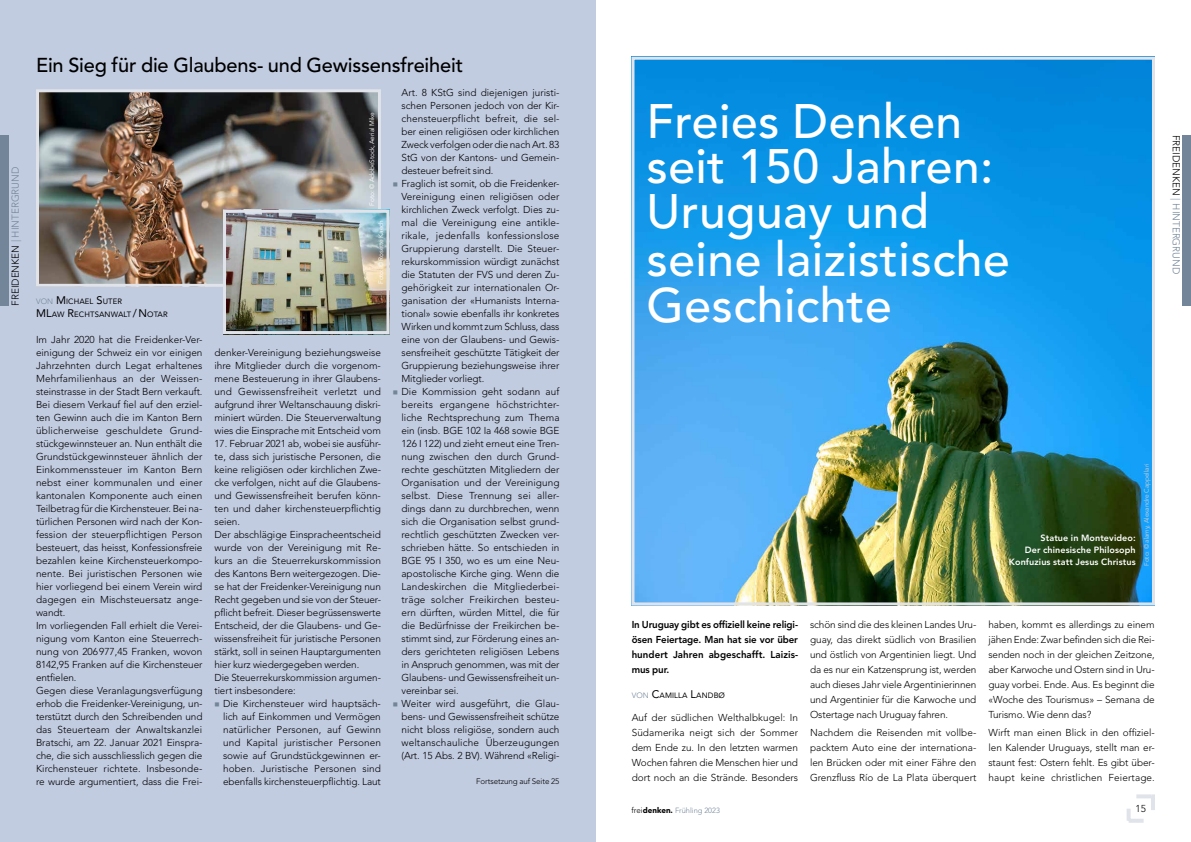
<style>
.page{position:relative;width:1191px;height:842px;background:#fff}
.page>*{position:absolute;margin:0;border:0;box-sizing:border-box;transform-origin:0 0}
.t1{font:500 48px/46px "Avenir LT Std";letter-spacing:.01em;color:#fff}
.t2{font:500 20px "Avenir LT Std";letter-spacing:-.01em;color:#000}
.t3{font:300 10px/13px "Avenir LT Std";letter-spacing:-.005em;color:#000;text-align:justify}
.t4{font:800 10px/15px "Avenir LT Std";letter-spacing:.005em;color:#000;text-align:justify}
.t5{font:300 10px "Avenir LT Std";color:#738598}
.t6{font:800 9px/12px "Avenir LT Std";letter-spacing:.01em;color:#fff;text-align:right}
.t7{font:300 8px "Avenir LT Std";letter-spacing:-.01em;color:#000}
.t8{font:7.7px/13px "Avenir LT Std";letter-spacing:.015em;color:#000}
.t9{font:300 7.5px "Avenir LT Std";color:#738598}
.t10{font:6.5px "Avenir LT Std";letter-spacing:-.01em;color:#fff}
.t11{font:6.5px "Avenir LT Std";letter-spacing:-.01em;color:#cfd0d0}
.s1{color:#000}
.s2{font-weight:300;color:#738598}
.s3{font-size:11px}
.s4{font-size:8px;color:#000}
.s5{font-weight:900;font-size:8px;color:#000}
</style>
<div class="page">
<div style="left:1126px;top:794px;width:29px;height:29px;border:4px dashed #e0e3e9"></div>
<div style="left:1182px;top:135px;width:9px;height:171px;background:#738598"></div>
<div style="left:0;top:0;width:595px;height:842px;background:#c2cce1"></div>
<img style="left:40px;top:93px;width:337px;height:190px">
<div style="left:36px;top:89px;width:345px;height:198px;border:3px solid #e0e3e9"></div>
<img style="left:227px;top:214px;width:158px;height:116px">
<div style="left:223px;top:210px;width:166px;height:124px;border:3px solid #e0e3e9"></div>
<div style="left:0;top:135px;width:9px;height:171px;background:#738598"></div>
<img style="left:635px;top:61px;width:516px;height:540px">
<div style="left:631px;top:57px;width:524px;height:548px;border:3px solid #e0e3e9"></div>
<p class="t5" style="left:10px;top:306px;width:141px;rotate:-90deg"><span class="s1">FREIDENKEN</span> | HINTERGRUND</p>
<h2 class="t2" style="left:36px;top:53px;width:428px">Ein Sieg für die Glaubens- und Gewissensfreiheit</h2>
<p class="t8" style="left:36px;top:295px;width:133px"><span class="s2">VON</span> <span class="s3">M</span>ICHAEL <span class="s3">S</span>UTER<br><span class="s3">ML</span>AW <span class="s3">R</span> ECHTSANWALT <span class="s3">/ N</span> OTAR</p>
<p class="t3" style="left:36px;top:333px;width:168px;text-align:left">Im Jahr 2020 hat die Freidenker-Ver&shy;einigung der Schweiz ein vor einigen Jahrzehnten durch Legat erhaltenes Mehrfamilienhaus an der Weissen&shy;steinstrasse in der Stadt Bern verkauft.<br>Bei diesem Verkauf fiel auf den erziel&shy;ten Gewinn auch die im Kanton Bern üblicherweise geschuldete Grund&shy;stückgewinnsteuer an. Nun enthält die Grundstückgewinnsteuer ähnlich der Einkommenssteuer im Kanton Bern nebst einer kommunalen und einer kantonalen Komponente auch einen Teilbetrag für die Kirchensteuer. Bei na&shy;türlichen Personen wird nach der Kon&shy;fession der steuerpflichtigen Person besteuert, das heisst, Konfessionsfreie bezahlen keine Kirchensteuerkompo&shy;nente. Bei juristischen Personen wie hier vorliegend bei einem Verein wird dagegen ein Mischsteuersatz ange&shy;wandt.<br>Im vorliegenden Fall erhielt die Verei&shy;nigung vom Kanton eine Steuerrech&shy;nung von 206977,45 Franken, wovon 8142,95 Franken auf die Kirchensteuer entfielen.<br>Gegen diese Veranlagungsverfügung erhob die Freidenker-Vereinigung, un&shy;terstützt durch den Schreibenden und das Steuerteam der Anwaltskanzlei Bratschi, am 22. Januar 2021 Einspra&shy;che, die sich ausschliesslich gegen die Kirchensteuer richtete. Insbesonde&shy;re wurde argumentiert, dass die Frei-</p>
<p class="t10" style="left:368px;top:206px;width:95px;rotate:-90deg">Foto: © AdobeStock, Aerial Mike</p>
<p class="t10" style="left:377px;top:284px;width:65px;rotate:-90deg">Foto: © Rosette Kaech</p>
<p class="t3" style="left:214px;top:346px;width:168px">denker-Vereinigung beziehungsweise ihre Mitglieder durch die vorgenom&shy;mene Besteuerung in ihrer Glaubens&shy;und Gewissensfreiheit verletzt und aufgrund ihrer Weltanschauung diskri&shy;miniert würden. Die Steuerverwaltung wies die Einsprache mit Entscheid vom</p>
<p class="t3" style="left:214px;top:437px;width:168px;text-align:left">17. Februar 2021 ab, wobei sie ausführ&shy;te, dass sich juristische Personen, die keine religiösen oder kirchlichen Zwe&shy;cke verfolgen, nicht auf die Glaubens&shy;und Gewissensfreiheit berufen könn&shy;ten und daher kirchensteuerpflichtig seien.<br>Der abschlägige Einspracheentscheid wurde von der Vereinigung mit Re&shy;kurs an die Steuerrekurskommission des Kantons Bern weitergezogen. Die&shy;se hat der Freidenker-Vereinigung nun Recht gegeben und sie von der Steuer&shy;pflicht befreit. Dieser begrüssenswerte Entscheid, der die Glaubens- und Ge&shy;wissensfreiheit für juristische Personen stärkt, soll in seinen Hauptargumenten hier kurz wiedergegeben werden.<br>Die Steuerrekurskommission argumen&shy;tiert insbesondere:</p>
<p class="t3" style="left:223px;top:697px;width:160px">Die Kirchensteuer wird hauptsäch&shy;lich auf Einkommen und Vermögen natürlicher Personen, auf Gewinn und Kapital juristischer Personen sowie auf Grundstückgewinnen er&shy;hoben. Juristische Personen sind ebenfalls kirchensteuerpflichtig. Laut</p>
<p class="t3" style="left:401px;top:86px;width:160px;text-align:left">Art. 8 KStG sind diejenigen juristi&shy;schen Personen jedoch von der Kir&shy;chensteuerpflicht befreit, die sel&shy;ber einen religiösen oder kirchlichen Zweck verfolgen oder die nach Art. 83<br>StG von der Kantons- und Gemein&shy;desteuer befreit sind.<br>Fraglich ist somit, ob die Freidenker-Vereinigung einen religiösen oder kirchlichen Zweck verfolgt. Dies zu&shy;mal die Vereinigung eine antikle&shy;rikale, jedenfalls konfessionslose Gruppierung darstellt. Die Steuer&shy;rekurskommission würdigt zunächst die Statuten der FVS und deren Zu&shy;gehörigkeit zur internationalen Or&shy;ganisation der «Humanists Interna&shy;tional» sowie ebenfalls ihr konkretes Wirken und kommt zum Schluss, dass eine von der Glaubens- und Gewis&shy;sensfreiheit geschützte Tätigkeit der Gruppierung beziehungsweise ihrer Mitglieder vorliegt.<br>Die Kommission geht sodann auf bereits ergangene höchstrichter&shy;liche Rechtsprechung zum Thema ein (insb. BGE 102 Ia 468 sowie BGE 126 I 122) und zieht erneut eine Tren&shy;nung zwischen den durch Grund&shy;rechte geschützten Mitgliedern der Organisation und der Vereinigung selbst. Diese Trennung sei aller&shy;dings dann zu durchbrechen, wenn sich die Organisation selbst grund&shy;rechtlich geschützten Zwecken ver&shy;schrieben hätte. So entschieden in BGE 95 I 350, wo es um eine Neu&shy;apostolische Kirche ging. Wenn die Landeskirchen die Mitgliederbei&shy;träge solcher Freikirchen besteu&shy;ern dürften, würden Mittel, die für die Bedürfnisse der Freikirchen be&shy;stimmt sind, zur Förderung eines an&shy;ders gerichteten religiösen Lebens in Anspruch genommen, was mit der Glaubens- und Gewissensfreiheit un&shy;vereinbar sei.<br>Weiter wird ausgeführt, die Glau&shy;bens- und Gewissensfreiheit schütze nicht bloss religiöse, sondern auch weltanschauliche Überzeugungen (Art. 15 Abs. 2 BV). Während «Religi-</p>
<p class="t7" style="left:476px;top:777px;width:85px">Fortsetzung auf Seite 25</p>
<h1 class="t1" style="left:646px;top:100px;width:365px">Freies Denken seit 150 Jahren:<br>Uruguay und seine laizistische<br>Geschichte</h1>
<p class="t5" style="left:1182px;top:135px;width:141px;rotate:90deg"><span class="s1">FREIDENKEN</span> | HINTERGRUND</p>
<p class="t6" style="left:1008px;top:532px;width:128px">Statue in Montevideo:<br>Der chinesische Philosoph<br>Konfuzius statt Jesus Christus</p>
<p class="t11" style="left:1142px;top:566px;width:104px;rotate:-90deg">Foto: © alamy, Alexandre Cappellari</p>
<p class="t4" style="left:631px;top:617px;width:168px">In Uruguay gibt es offiziell keine religi&shy;ösen Feiertage. Man hat sie vor über hundert Jahren abgeschafft. Laizis&shy;mus pur.</p>
<p class="t8" style="left:631px;top:689px;width:95px"><span class="s2">VON</span> <span class="s3">C</span>AM ILLA <span class="s3">L</span>ANDBØ</p>
<p class="t3" style="left:631px;top:710px;width:168px;line-height:15px">Auf der südlichen Welthalbkugel: In Südamerika neigt sich der Sommer dem Ende zu. In den letzten warmen Wochen fahren die Menschen hier und dort noch an die Strände. Besonders</p>
<p class="t3" style="left:810px;top:617px;width:168px;line-height:15px">schön sind die des kleinen Landes Uru&shy;guay, das direkt südlich von Brasilien und östlich von Argentinien liegt. Und da es nur ein Katzensprung ist, werden auch dieses Jahr viele Argentinierinnen und Argentinier für die Karwoche und Ostertage nach Uruguay fahren.</p>
<p class="t3" style="left:810px;top:725px;width:168px;line-height:15px">Nachdem die Reisenden mit vollbe&shy;packtem Auto eine der internationa&shy;len Brücken oder mit einer Fähre den Grenzfluss Río de La Plata überquert</p>
<p class="t3" style="left:988px;top:617px;width:168px;line-height:15px">haben, kommt es allerdings zu einem jähen Ende: Zwar befinden sich die Rei&shy;senden noch in der gleichen Zeitzone, aber Karwoche und Ostern sind in Uru&shy;guay vorbei. Ende. Aus. Es beginnt die «Woche des Tourismus» – Semana de Turismo. Wie denn das?</p>
<p class="t3" style="left:988px;top:725px;width:168px;line-height:15px">Wirft man einen Blick in den offiziel&shy;len Kalender Uruguays, stellt man er&shy;staunt fest: Ostern fehlt. Es gibt über&shy;haupt keine christlichen Feiertage.</p>
<p class="t9" style="left:631px;top:806px;width:90px"><span class="s4">frei</span><span class="s5">denken.</span> Frühling 2023</p>
<p class="t3" style="left:1135px;top:802px;width:12px">15</p>
</div>
